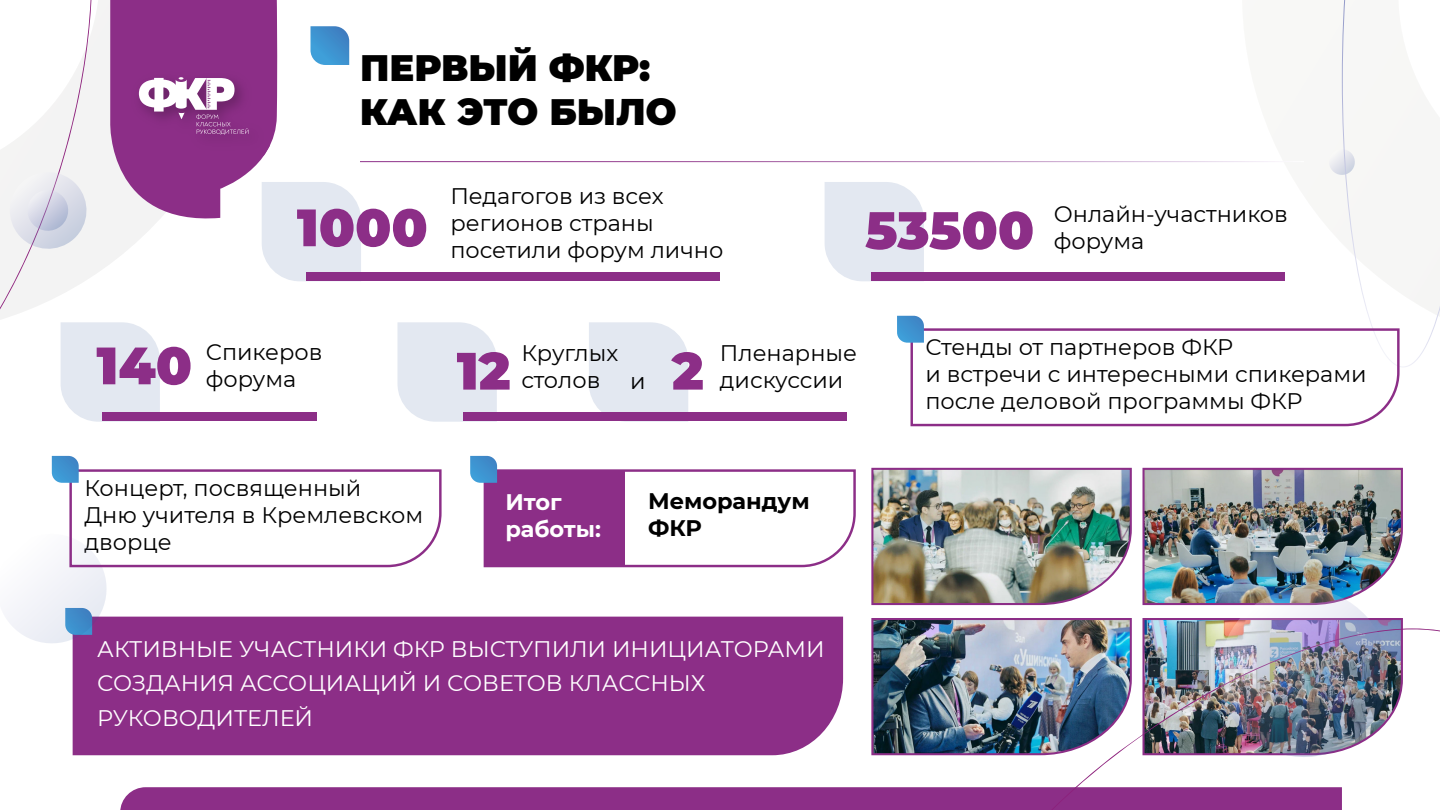
<style>
.page{position:relative;width:1440px;height:810px;background:#fff}
.page>*{position:absolute;margin:0;border:0;box-sizing:border-box;transform-origin:0 0}
.t1{font:900 52.5px "Montserrat";color:#8c2e87}
.t2{font:900 36.75px/44.1px "Montserrat";color:#000}
.t3{font:22.5px/27px "Montserrat";color:#000}
.t4{font:22.5px/34.5px "Montserrat";color:#fff}
.t5{font:700 22.5px/27px "Montserrat";color:#000}
.t6{font:700 22.5px/27px "Montserrat";color:#fff}
</style>
<div class="page">
<div style="left:825px;top:182px;width:99px;height:99px;background:#e3e8f1"></div>
<div style="left:61px;top:336px;width:99px;height:86px;background:#e3e8f1"></div>
<svg style="left:398px;top:322px;width:99px;height:100px;background:#e4e9f1"></svg>
<div style="left:589px;top:322px;width:99px;height:100px;background:#e3e8f1"></div>
<img style="left:871px;top:467px;width:261px;height:139px">
<img style="left:871px;top:618px;width:261px;height:138px">
<svg style="left:0;top:0;width:151px;height:336px"></svg>
<div style="left:120px;top:787px;width:931px;height:23px;background:#8c2e87"></div>
<div style="left:73px;top:617px;width:770px;height:138px;background:#8c2e87"></div>
<svg style="left:108px;top:0;width:253px;height:281px"></svg>
<img style="left:1051px;top:628px;width:389px;height:182px">
<img style="left:1141px;top:467px;width:263px;height:300px">
<svg style="left:0;top:0;width:91px;height:309px"></svg>
<svg style="left:1329px;top:0;width:111px;height:367px"></svg>
<hr style="left:360px;top:161px;width:944px;height:1px;background:#fff">
<svg style="left:910px;top:327px;width:491px;height:100px"></svg>
<svg style="left:7px;top:456px;width:436px;height:194px"></svg>
<svg style="left:470px;top:456px;width:386px;height:112px"></svg>
<svg style="left:897px;top:316px;width:27px;height:27px"></svg>
<div style="left:463px;top:412px;width:383px;height:9px;background:#8c2e87"></div>
<div style="left:102px;top:412px;width:214px;height:9px;background:#8c2e87"></div>
<div style="left:306px;top:272px;width:414px;height:9px;background:#8c2e87"></div>
<div style="left:871px;top:272px;width:414px;height:9px;background:#8c2e87"></div>
<h2 class="t2" style="left:360px;top:44px;width:318px">ПЕРВЫЙ ФКР:<br>КАК ЭТО БЫЛО</h2>
<h1 class="t1" style="left:297px;top:188px;width:132px">1000</h1>
<p class="t3" style="left:450px;top:181px;width:275px">Педагогов из всех регионов страны посетили форум лично</p>
<h1 class="t1" style="left:865px;top:191px;width:171px">53500</h1>
<p class="t3" style="left:1054px;top:199px;width:236px">Онлайн-участников</p>
<p class="t3" style="left:1054px;top:226px;width:92px">форума</p>
<p class="t3" style="left:206px;top:338px;width:118px">Спикеров форума</p>
<p class="t3" style="left:521px;top:338px;width:98px">Круглых столов</p>
<p class="t3" style="left:925px;top:333px;width:443px">Стенды от партнеров ФКР<br>и встречи с интересными спикерами после деловой программы ФКР</p>
<p class="t3" style="left:720px;top:338px;width:139px">Пленарные</p>
<h1 class="t1" style="left:96px;top:326px;width:97px">140</h1>
<h1 class="t1" style="left:457px;top:332px;width:55px">12</h1>
<h1 class="t1" style="left:672px;top:332px;width:33px">2</h1>
<p class="t3" style="left:630px;top:366px;width:17px">и</p>
<p class="t3" style="left:720px;top:365px;width:125px">дискуссии</p>
<p class="t3" style="left:84px;top:474px;width:340px">Концерт, посвященный<br>Дню учителя в Кремлевском дворце</p>
<p class="t6" style="left:506px;top:488px;width:97px">Итог работы:</p>
<p class="t5" style="left:648px;top:487px;width:163px">Меморандум<br>ФКР</p>
<p class="t4" style="left:97px;top:631px;width:729px">АКТИВНЫЕ УЧАСТНИКИ ФКР ВЫСТУПИЛИ ИНИЦИАТОРАМИ<br>СОЗДАНИЯ АССОЦИАЦИЙ И СОВЕТОВ КЛАССНЫХ<br>РУКОВОДИТЕЛЕЙ</p>
</div>
